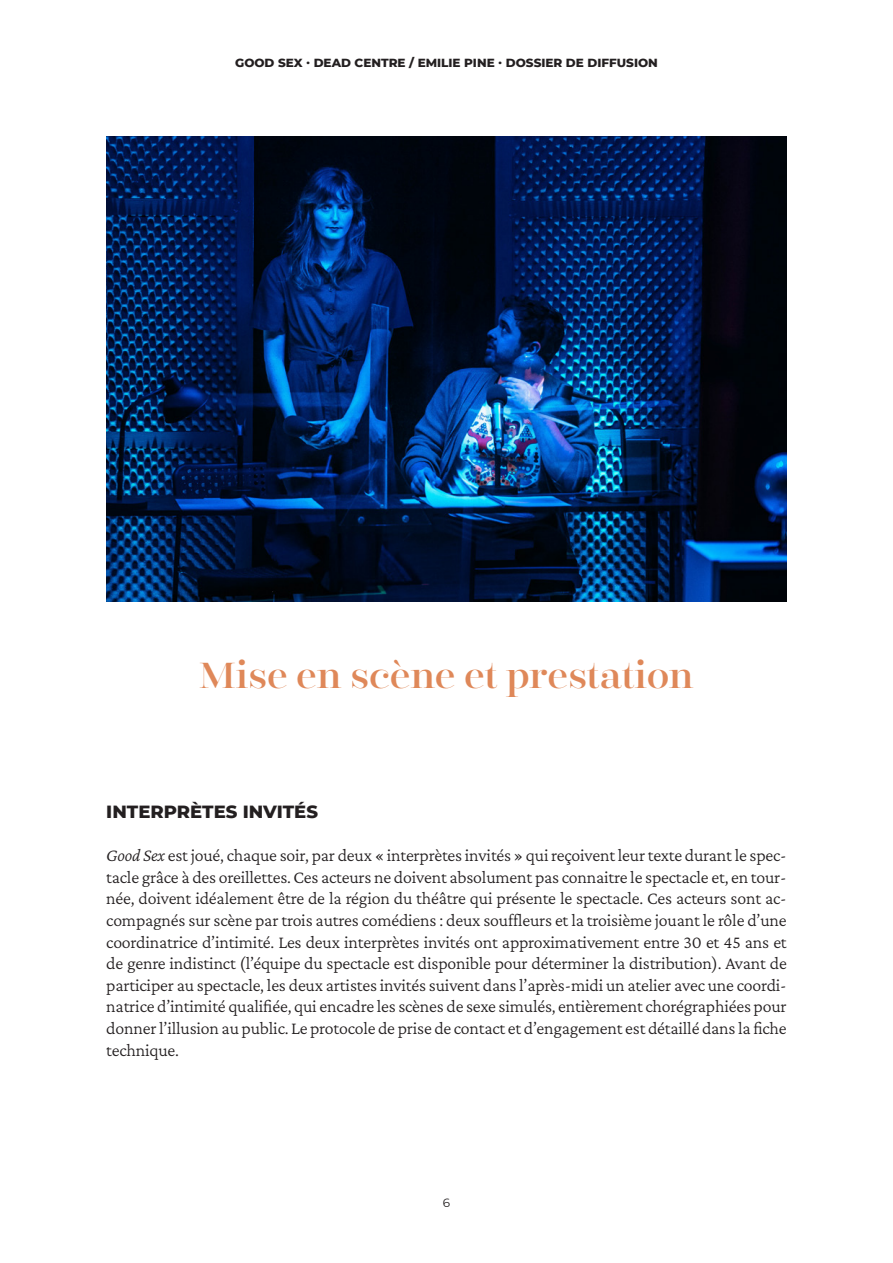
<style>
.page{position:relative;width:893px;height:1263px;background:#fff}
.page>*{position:absolute;margin:0;border:0;box-sizing:border-box;transform-origin:0 0}
.t1{font:36px "Encorpada Classic";color:#df8859}
.t2{font:300 18px/21.6px "Crimson Pro";letter-spacing:-.01em;color:#231f20;text-align:justify}
.t3{font:800 18px "Montserrat";color:#231f20}
.t4{font:800 12px "Montserrat";color:#231f20}
.t5{font:12px "Montserrat";color:#231f20}
.s1{font-style:italic}
</style>
<div class="page">
<img style="left:106px;top:136px;width:681px;height:466px">
<p class="t4" style="left:235px;top:54px;width:424px">GOOD SEX · DEAD CENTRE / EMILIE PINE · DOSSIER DE DIFFUSION</p>
<p class="t1" style="left:199px;top:651px;width:496px">Mise en scène et prestation</p>
<p class="t3" style="left:106px;top:798px;width:213px">INTERPRÈTES INVITÉS</p>
<p class="t2" style="left:106px;top:844px;width:682px"><span class="s1">Good Sex</span> est joué, chaque soir, par deux « interprètes invités » qui reçoivent leur texte durant le spec&shy;tacle grâce à des oreillettes. Ces acteurs ne doivent absolument pas connaitre le spectacle et, en tour&shy;née, doivent idéalement être de la région du théâtre qui présente le spectacle. Ces acteurs sont ac&shy;compagnés sur scène par trois autres comédiens : deux souffleurs et la troisième jouant le rôle d’une coordinatrice d’intimité. Les deux interprètes invités ont approximativement entre 30 et 45 ans et de genre indistinct (l’équipe du spectacle est disponible pour déterminer la distribution). Avant de participer au spectacle, les deux artistes invités suivent dans l’après-midi un atelier avec une coordi&shy;natrice d’intimité qualifiée, qui encadre les scènes de sexe simulés, entièrement chorégraphiées pour donner l’illusion au public. Le protocole de prise de contact et d’engagement est détaillé dans la fiche technique.</p>
<p class="t5" style="left:443px;top:1194px;width:9px">6</p>
</div>
